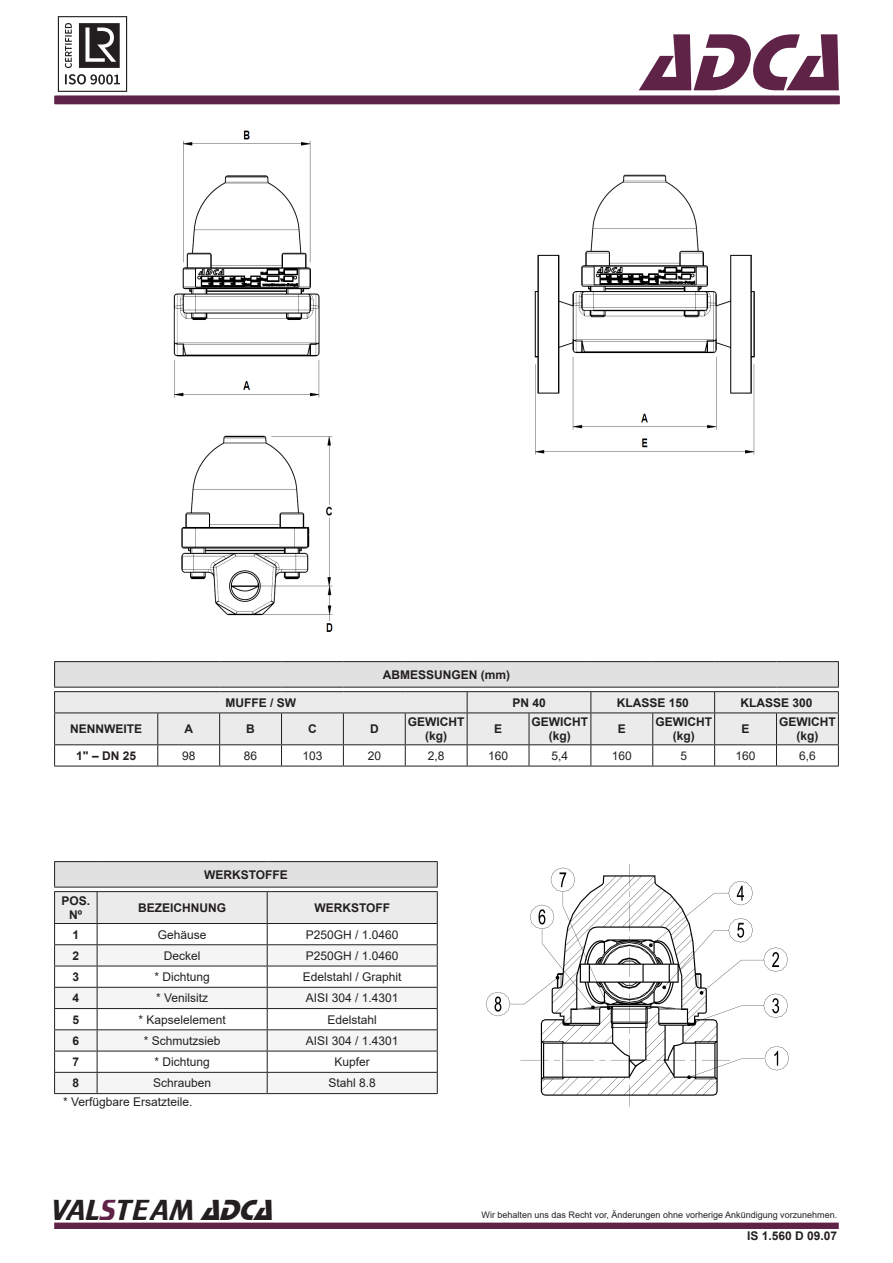
<style>
.page{position:relative;width:893px;height:1263px;background:#fff}
.page>*{position:absolute;margin:0;border:0;box-sizing:border-box;transform-origin:0 0}
.t1{font:italic 84px "Stop D";color:#5f2348}
.t2{font:30px "Trekker";color:#231f20}
.Estilo_de_parágrafo{font:12px "Arial";color:#231f20}
.Estilo_de_parágrafo-2{font:700 12px "Arial";color:#231f20}
.t3{font:9px "Arial";color:#231f20}
.s1{color:#5f2348}
.s2{font-family:"Stop D";font-style:italic}
</style>
<div class="page">
<div style="left:54px;top:1222px;width:785px;height:7px;background:#5f2348;border:2px solid #5f2348"></div>
<img style="left:57px;top:16px;width:71px;height:76px">
<div style="left:55px;top:96px;width:785px;height:8px;background:#5e2348"></div>
<hr style="left:54px;top:861px;width:43px;height:1px;background:#231f20">
<hr style="left:97px;top:861px;width:170px;height:1px;background:#231f20">
<hr style="left:267px;top:861px;width:171px;height:1px;background:#231f20">
<svg style="left:54px;top:862px;width:384px;height:231px"></svg>
<hr style="left:54px;top:1093px;width:43px;height:1px;background:#231f20">
<hr style="left:97px;top:1093px;width:170px;height:1px;background:#231f20">
<hr style="left:267px;top:1093px;width:171px;height:1px;background:#231f20">
<img style="left:173px;top:130px;width:147px;height:268px">
<img style="left:181px;top:435px;width:152px;height:197px">
<img style="left:534px;top:174px;width:221px;height:281px">
<hr style="left:54px;top:766px;width:104px;height:1px;background:#231f20">
<hr style="left:158px;top:766px;width:62px;height:1px;background:#231f20">
<hr style="left:220px;top:766px;width:62px;height:1px;background:#231f20">
<hr style="left:282px;top:766px;width:61px;height:1px;background:#231f20">
<hr style="left:343px;top:766px;width:62px;height:1px;background:#231f20">
<hr style="left:405px;top:766px;width:62px;height:1px;background:#231f20">
<hr style="left:467px;top:766px;width:62px;height:1px;background:#231f20">
<hr style="left:529px;top:766px;width:62px;height:1px;background:#231f20">
<hr style="left:591px;top:766px;width:62px;height:1px;background:#231f20">
<hr style="left:653px;top:766px;width:62px;height:1px;background:#231f20">
<hr style="left:715px;top:766px;width:61px;height:1px;background:#231f20">
<hr style="left:776px;top:766px;width:63px;height:1px;background:#231f20">
<hr style="left:54px;top:661px;width:104px;height:1px;background:#231f20">
<svg style="left:54px;top:662px;width:785px;height:104px"></svg>
<hr style="left:158px;top:661px;width:62px;height:1px;background:#231f20">
<hr style="left:220px;top:661px;width:62px;height:1px;background:#231f20">
<hr style="left:282px;top:661px;width:61px;height:1px;background:#231f20">
<hr style="left:343px;top:661px;width:62px;height:1px;background:#231f20">
<hr style="left:405px;top:661px;width:62px;height:1px;background:#231f20">
<hr style="left:467px;top:661px;width:62px;height:1px;background:#231f20">
<hr style="left:529px;top:661px;width:62px;height:1px;background:#231f20">
<hr style="left:591px;top:661px;width:62px;height:1px;background:#231f20">
<hr style="left:653px;top:661px;width:62px;height:1px;background:#231f20">
<hr style="left:715px;top:661px;width:61px;height:1px;background:#231f20">
<hr style="left:776px;top:661px;width:63px;height:1px;background:#231f20">
<hr style="left:54px;top:687px;width:104px;height:1px;background:#231f20">
<hr style="left:158px;top:687px;width:62px;height:1px;background:#231f20">
<hr style="left:220px;top:687px;width:62px;height:1px;background:#231f20">
<hr style="left:282px;top:687px;width:61px;height:1px;background:#231f20">
<hr style="left:343px;top:687px;width:62px;height:1px;background:#231f20">
<hr style="left:405px;top:687px;width:62px;height:1px;background:#231f20">
<hr style="left:467px;top:687px;width:62px;height:1px;background:#231f20">
<hr style="left:529px;top:687px;width:62px;height:1px;background:#231f20">
<hr style="left:591px;top:687px;width:62px;height:1px;background:#231f20">
<hr style="left:653px;top:687px;width:62px;height:1px;background:#231f20">
<hr style="left:715px;top:687px;width:61px;height:1px;background:#231f20">
<hr style="left:776px;top:687px;width:63px;height:1px;background:#231f20">
<img style="left:486px;top:864px;width:303px;height:243px">
<h1 class="t1" style="left:640px;top:14px;width:227px">ADCA</h1>
<p class="Estilo_de_parágrafo-2" style="left:383px;top:666px;width:129px">ABMESSUNGEN (mm)</p>
<p class="Estilo_de_parágrafo-2" style="left:226px;top:694px;width:72px">MUFFE / SW</p>
<p class="Estilo_de_parágrafo-2" style="left:512px;top:694px;width:35px">PN 40</p>
<p class="Estilo_de_parágrafo-2" style="left:617px;top:694px;width:74px">KLASSE 150</p>
<p class="Estilo_de_parágrafo-2" style="left:740px;top:694px;width:74px">KLASSE 300</p>
<p class="Estilo_de_parágrafo-2" style="left:70px;top:720px;width:73px">NENNWEITE</p>
<p class="Estilo_de_parágrafo-2" style="left:185px;top:720px;width:10px">A</p>
<p class="Estilo_de_parágrafo-2" style="left:246px;top:720px;width:10px">B</p>
<p class="Estilo_de_parágrafo-2" style="left:308px;top:720px;width:10px">C</p>
<p class="Estilo_de_parágrafo-2" style="left:370px;top:720px;width:10px">D</p>
<p class="Estilo_de_parágrafo-2" style="left:408px;top:713px;width:58px">GEWICHT</p>
<p class="Estilo_de_parágrafo-2" style="left:425px;top:728px;width:23px">(kg)</p>
<p class="Estilo_de_parágrafo-2" style="left:494px;top:720px;width:10px">E</p>
<p class="Estilo_de_parágrafo-2" style="left:532px;top:713px;width:58px">GEWICHT</p>
<p class="Estilo_de_parágrafo-2" style="left:549px;top:728px;width:23px">(kg)</p>
<p class="Estilo_de_parágrafo-2" style="left:618px;top:720px;width:10px">E</p>
<p class="Estilo_de_parágrafo-2" style="left:655px;top:713px;width:58px">GEWICHT</p>
<p class="Estilo_de_parágrafo-2" style="left:673px;top:728px;width:23px">(kg)</p>
<p class="Estilo_de_parágrafo-2" style="left:742px;top:720px;width:10px">E</p>
<p class="Estilo_de_parágrafo-2" style="left:779px;top:713px;width:58px">GEWICHT</p>
<p class="Estilo_de_parágrafo-2" style="left:796px;top:728px;width:23px">(kg)</p>
<p class="Estilo_de_parágrafo-2" style="left:76px;top:747px;width:61px">1" – DN 25</p>
<p class="Estilo_de_parágrafo" style="left:182px;top:747px;width:15px">98</p>
<p class="Estilo_de_parágrafo" style="left:244px;top:747px;width:15px">86</p>
<p class="Estilo_de_parágrafo" style="left:302px;top:747px;width:22px">103</p>
<p class="Estilo_de_parágrafo" style="left:368px;top:747px;width:15px">20</p>
<p class="Estilo_de_parágrafo" style="left:428px;top:747px;width:18px">2,8</p>
<p class="Estilo_de_parágrafo" style="left:488px;top:747px;width:22px">160</p>
<p class="Estilo_de_parágrafo" style="left:552px;top:747px;width:18px">5,4</p>
<p class="Estilo_de_parágrafo" style="left:612px;top:747px;width:22px">160</p>
<p class="Estilo_de_parágrafo" style="left:680px;top:747px;width:8px">5</p>
<p class="Estilo_de_parágrafo" style="left:736px;top:747px;width:22px">160</p>
<p class="Estilo_de_parágrafo" style="left:799px;top:747px;width:18px">6,6</p>
<p class="Estilo_de_parágrafo-2" style="left:62px;top:892px;width:30px">POS.</p>
<p class="Estilo_de_parágrafo-2" style="left:69px;top:906px;width:15px">Nº</p>
<p class="Estilo_de_parágrafo-2" style="left:204px;top:866px;width:85px">WERKSTOFFE</p>
<p class="Estilo_de_parágrafo-2" style="left:138px;top:899px;width:89px">BEZEICHNUNG</p>
<p class="Estilo_de_parágrafo-2" style="left:314px;top:899px;width:77px">WERKSTOFF</p>
<p class="Estilo_de_parágrafo-2" style="left:73px;top:926px;width:8px">1</p>
<p class="Estilo_de_parágrafo" style="left:158px;top:926px;width:50px">Gehäuse</p>
<p class="Estilo_de_parágrafo" style="left:306px;top:926px;width:94px">P250GH / 1.0460</p>
<p class="Estilo_de_parágrafo-2" style="left:73px;top:947px;width:8px">2</p>
<p class="Estilo_de_parágrafo" style="left:164px;top:947px;width:38px">Deckel</p>
<p class="Estilo_de_parágrafo" style="left:306px;top:947px;width:94px">P250GH / 1.0460</p>
<p class="Estilo_de_parágrafo-2" style="left:73px;top:968px;width:8px">3</p>
<p class="Estilo_de_parágrafo" style="left:154px;top:968px;width:57px">* Dichtung</p>
<p class="Estilo_de_parágrafo" style="left:303px;top:968px;width:100px">Edelstahl / Graphit</p>
<p class="Estilo_de_parágrafo-2" style="left:73px;top:989px;width:8px">4</p>
<p class="Estilo_de_parágrafo" style="left:156px;top:990px;width:54px">* Venilsitz</p>
<p class="Estilo_de_parágrafo" style="left:306px;top:990px;width:94px">AISI 304 / 1.4301</p>
<p class="Estilo_de_parágrafo-2" style="left:73px;top:1011px;width:8px">5</p>
<p class="Estilo_de_parágrafo" style="left:138px;top:1011px;width:89px">* Kapselelement</p>
<p class="Estilo_de_parágrafo" style="left:328px;top:1011px;width:51px">Edelstahl</p>
<p class="Estilo_de_parágrafo-2" style="left:73px;top:1032px;width:8px">6</p>
<p class="Estilo_de_parágrafo" style="left:144px;top:1032px;width:78px">* Schmutzsieb</p>
<p class="Estilo_de_parágrafo" style="left:306px;top:1032px;width:94px">AISI 304 / 1.4301</p>
<p class="Estilo_de_parágrafo-2" style="left:73px;top:1053px;width:8px">7</p>
<p class="Estilo_de_parágrafo" style="left:154px;top:1053px;width:57px">* Dichtung</p>
<p class="Estilo_de_parágrafo" style="left:335px;top:1053px;width:37px">Kupfer</p>
<p class="Estilo_de_parágrafo-2" style="left:73px;top:1075px;width:8px">8</p>
<p class="Estilo_de_parágrafo" style="left:153px;top:1075px;width:60px">Schrauben</p>
<p class="Estilo_de_parágrafo" style="left:329px;top:1075px;width:49px">Stahl 8.8</p>
<p class="Estilo_de_parágrafo" style="left:63px;top:1094px;width:131px">* Verfügbare Ersatzteile.</p>
<p class="t2" style="left:51px;top:1193px;width:232px">VAL<span class="s1">S</span>TEAM <span class="s2">ADCA</span></p>
<p class="t3" style="left:482px;top:1209px;width:357px">Wir behalten uns das Recht vor, Änderungen ohne vorherige Ankündigung vorzunehmen.</p>
<p class="Estilo_de_parágrafo-2" style="left:747px;top:1227px;width:92px">IS 1.560 D 09.07</p>
</div>
